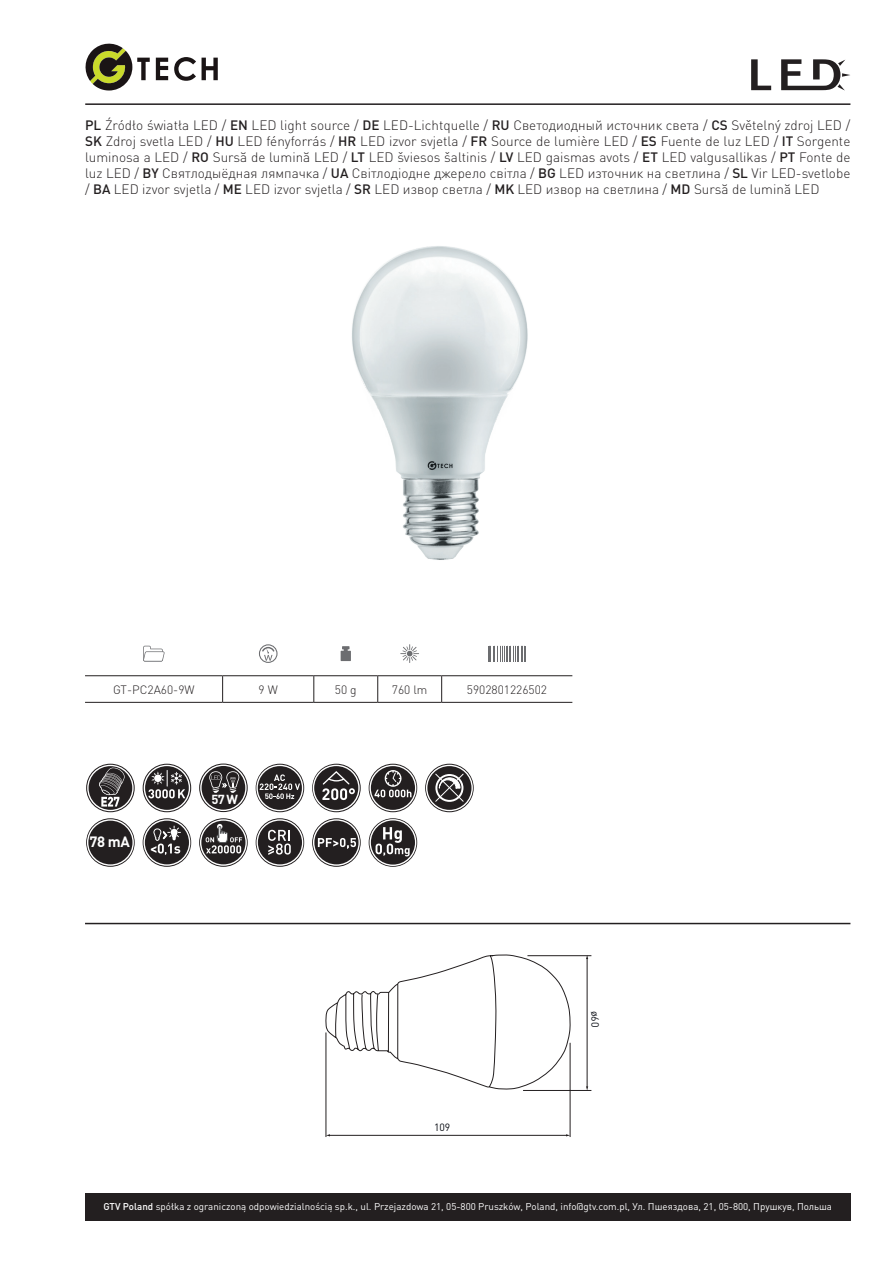
<style>
.page{position:relative;width:893px;height:1263px;background:#fff}
.page>*{position:absolute;margin:0;border:0;box-sizing:border-box;transform-origin:0 0}
.t1{font:700 14.85px "DIN Pro";color:#fff}
.t2{font:300 13.5px/16.2px "DIN Pro";color:#231f20;text-align:justify}
.t3{font:700 12.9px "DIN Pro";color:#fff}
.t4{font:300 12px "DIN Pro";color:#231f20}
.t5{font:10.5px "DIN Pro";color:#0a0d14}
.t6{font:9.75px "DIN Pro";color:#fff}
.s1{font-weight:500}
</style>
<div class="page">
<hr style="left:85px;top:923px;width:765px;height:1px;background:#231f20">
<hr style="left:85px;top:675px;width:138px;height:1px;background:#231f20">
<hr style="left:223px;top:675px;width:91px;height:1px;background:#231f20">
<svg style="left:222px;top:676px;width:1px;height:26px"></svg>
<hr style="left:314px;top:675px;width:64px;height:1px;background:#231f20">
<svg style="left:313px;top:676px;width:1px;height:26px"></svg>
<hr style="left:378px;top:675px;width:64px;height:1px;background:#231f20">
<svg style="left:377px;top:676px;width:1px;height:26px"></svg>
<hr style="left:442px;top:675px;width:130px;height:1px;background:#231f20">
<svg style="left:441px;top:676px;width:1px;height:26px"></svg>
<hr style="left:85px;top:702px;width:138px;height:1px;background:#231f20">
<hr style="left:223px;top:702px;width:91px;height:1px;background:#231f20">
<hr style="left:314px;top:702px;width:64px;height:1px;background:#231f20">
<hr style="left:378px;top:702px;width:64px;height:1px;background:#231f20">
<hr style="left:442px;top:702px;width:130px;height:1px;background:#231f20">
<svg style="left:143px;top:646px;width:22px;height:15px"></svg>
<svg style="left:259px;top:644px;width:19px;height:19px"></svg>
<svg style="left:341px;top:646px;width:10px;height:15px"></svg>
<svg style="left:400px;top:644px;width:19px;height:19px"></svg>
<svg style="left:488px;top:646px;width:37px;height:15px"></svg>
<svg style="left:326px;top:955px;width:245px;height:135px"></svg>
<hr style="left:326px;top:1032px;width:1px;height:105px;background:#231f20">
<hr style="left:570px;top:1043px;width:1px;height:94px;background:#231f20">
<hr style="left:527px;top:955px;width:64px;height:1px;background:#231f20">
<hr style="left:523px;top:1090px;width:68px;height:1px;background:#231f20">
<hr style="left:587px;top:958px;width:1px;height:129px;background:#231f20">
<hr style="left:329px;top:1135px;width:238px;height:1px;background:#231f20">
<img style="left:352px;top:246px;width:176px;height:314px">
<svg style="left:312px;top:764px;width:49px;height:48px"></svg>
<div style="left:313px;top:765px;width:47px;height:46px;border:1px solid #fff;border-radius:50%"></div>
<svg style="left:321px;top:770px;width:34px;height:30px"></svg>
<svg style="left:369px;top:764px;width:48px;height:48px"></svg>
<div style="left:369px;top:765px;width:47px;height:46px;border:1px solid #fff;border-radius:50%"></div>
<div style="left:385px;top:770px;width:16px;height:17px;border:1px solid #fff;border-radius:50%"></div>
<svg style="left:374px;top:771px;width:37px;height:26px"></svg>
<svg style="left:256px;top:764px;width:48px;height:48px"></svg>
<div style="left:256px;top:765px;width:47px;height:46px;border:1px solid #fff;border-radius:50%"></div>
<svg style="left:260px;top:774px;width:40px;height:25px"></svg>
<svg style="left:143px;top:818px;width:48px;height:49px"></svg>
<div style="left:143px;top:819px;width:47px;height:47px;border:1px solid #fff;border-radius:50%"></div>
<svg style="left:151px;top:826px;width:30px;height:29px"></svg>
<svg style="left:199px;top:818px;width:49px;height:49px"></svg>
<div style="left:200px;top:819px;width:47px;height:47px;border:1px solid #fff;border-radius:50%"></div>
<svg style="left:206px;top:824px;width:36px;height:29px"></svg>
<svg style="left:256px;top:818px;width:48px;height:49px"></svg>
<div style="left:256px;top:819px;width:47px;height:47px;border:1px solid #fff;border-radius:50%"></div>
<svg style="left:268px;top:830px;width:23px;height:25px"></svg>
<svg style="left:369px;top:818px;width:48px;height:49px"></svg>
<div style="left:369px;top:819px;width:47px;height:47px;border:1px solid #fff;border-radius:50%"></div>
<svg style="left:376px;top:827px;width:34px;height:29px"></svg>
<svg style="left:86px;top:764px;width:49px;height:48px"></svg>
<div style="left:87px;top:765px;width:47px;height:46px;border:1px solid #fff;border-radius:50%"></div>
<svg style="left:98px;top:767px;width:27px;height:42px"></svg>
<svg style="left:143px;top:764px;width:48px;height:48px"></svg>
<div style="left:144px;top:765px;width:46px;height:46px;border:1px solid #fff;border-radius:50%"></div>
<svg style="left:148px;top:770px;width:37px;height:28px"></svg>
<svg style="left:312px;top:818px;width:49px;height:49px"></svg>
<div style="left:313px;top:819px;width:47px;height:47px;border:1px solid #fff;border-radius:50%"></div>
<svg style="left:318px;top:838px;width:38px;height:11px"></svg>
<svg style="left:199px;top:763px;width:49px;height:49px"></svg>
<div style="left:200px;top:764px;width:47px;height:47px;border:1px solid #fff;border-radius:50%"></div>
<svg style="left:209px;top:771px;width:30px;height:22px"></svg>
<svg style="left:86px;top:818px;width:49px;height:49px;background:#373334"></svg>
<div style="left:87px;top:819px;width:47px;height:47px;border:1px solid #fff;border-radius:50%"></div>
<svg style="left:425px;top:764px;width:49px;height:48px"></svg>
<div style="left:426px;top:765px;width:47px;height:46px;border:1px solid #fff;border-radius:50%"></div>
<svg style="left:434px;top:773px;width:30px;height:29px"></svg>
<svg style="left:156px;top:58px;width:12px;height:22px"></svg>
<svg style="left:174px;top:57px;width:22px;height:24px"></svg>
<svg style="left:202px;top:58px;width:16px;height:22px"></svg>
<svg style="left:85px;top:43px;width:65px;height:48px"></svg>
<svg style="left:751px;top:59px;width:99px;height:32px"></svg>
<hr style="left:85px;top:103px;width:765px;height:2px;background:#231f20">
<div style="left:85px;top:1193px;width:765px;height:27px;background:#231f20"></div>
<p class="t2" style="left:85px;top:116px;width:767px"><span class="s1">PL</span> Źródło światła LED / <span class="s1">EN</span> LED light source / <span class="s1">DE</span> LED-Lichtquelle / <span class="s1">RU</span> Светодиодный источник света / <span class="s1">CS</span> Světelný zdroj LED / <span class="s1">SK</span> Zdroj svetla LED / <span class="s1">HU</span> LED fényforrás / <span class="s1">HR</span> LED izvor svjetla / <span class="s1">FR</span> Source de lumière LED / <span class="s1">ES</span> Fuente de luz LED / <span class="s1">IT</span> Sorgente luminosa a LED / <span class="s1">RO</span> Sursă de lumină LED / <span class="s1">LT</span> LED šviesos šaltinis / <span class="s1">LV</span> LED gaismas avots / <span class="s1">ET</span> LED valgusallikas / <span class="s1">PT</span> Fonte de luz LED / <span class="s1">BY</span> Святлодыёдная лямпачка / <span class="s1">UA</span> Світлодіодне джерело світла / <span class="s1">BG</span> LED източник на светлина / <span class="s1">SL</span> Vir LED-svetlobe / <span class="s1">BA</span> LED izvor svjetla / <span class="s1">ME</span> LED izvor svjetla / <span class="s1">SR</span> LED извор светла / <span class="s1">MK</span> LED извор на светлина / <span class="s1">MD</span> Sursă de lumină LED</p>
<p class="t4" style="left:113px;top:681px;width:83px">GT-PC2A60-9W</p>
<p class="t4" style="left:259px;top:681px;width:21px">9 W</p>
<p class="t4" style="left:335px;top:681px;width:23px">50 g</p>
<p class="t4" style="left:392px;top:681px;width:37px">760 lm</p>
<p class="t4" style="left:467px;top:681px;width:82px">5902801226502</p>
<p class="t1" style="left:89px;top:832px;width:42px">78 mA</p>
<p class="t3" style="left:211px;top:791px;width:28px">57 W</p>
<p class="t5" style="left:434px;top:1120px;width:18px">109</p>
<p class="t5" style="left:602px;top:1010px;width:18px;rotate:90deg">ø60</p>
<p class="t6" style="left:103px;top:1200px;width:730px"><span class="s1">GTV Poland</span> spółka z ograniczoną odpowiedzialnością sp.k., ul. Przejazdowa 21, 05-800 Pruszków, Poland, info@gtv.com.pl, Ул. Пшеяздова, 21, 05-800, Прушкув, Польша</p>
</div>
